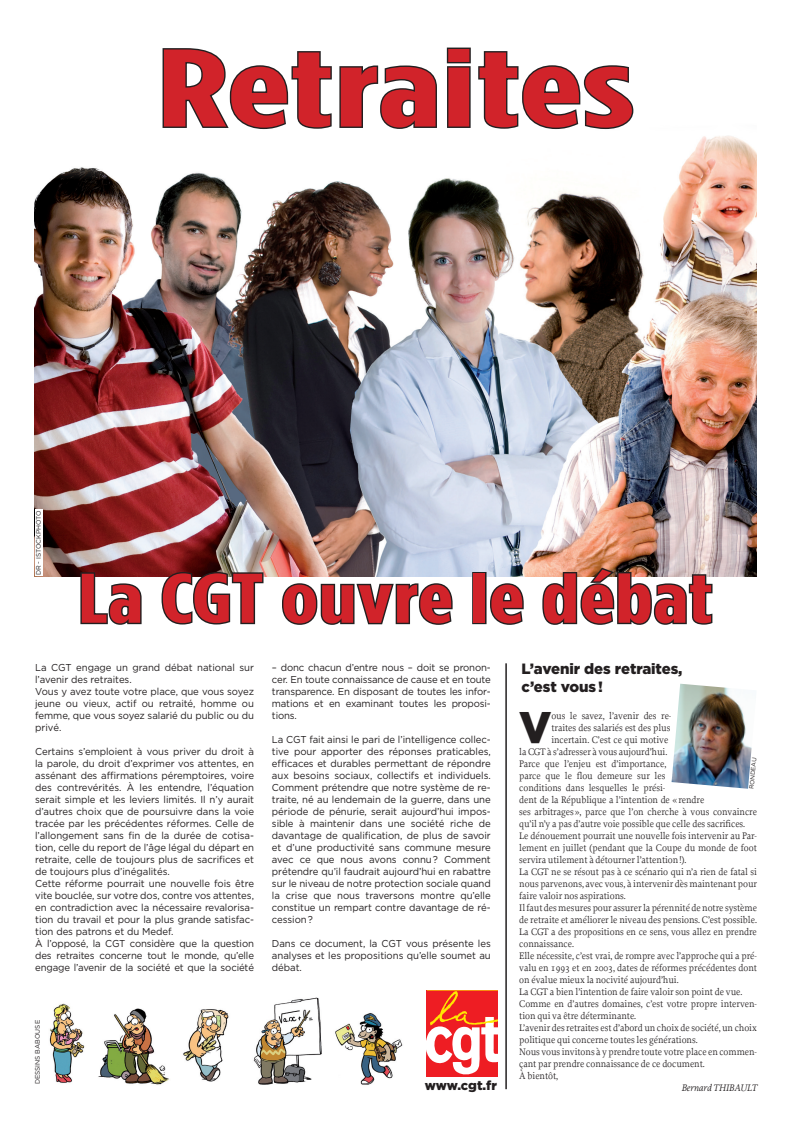
<style>
.page{position:relative;width:791px;height:1131px;background:#fff}
.page>*{position:absolute;margin:0;border:0;box-sizing:border-box;transform-origin:0 0}
.t1{font:700 110px "Gotham Condensed";letter-spacing:.005em;color:#d1232a;scale:1.6 1}
.t2{font:700 70px "Gotham Condensed";letter-spacing:.01em;color:#d1232a;scale:1.4 1}
.t3{font:900 44.3px "Gotham";color:#231f20;scale:.96 1}
.t4{font:900 14.9px "Gotham";letter-spacing:-.005em;color:#231f20}
.t5{font:900 13px "Gotham";letter-spacing:-.01em;color:#231f20}
.t6{font:10px/12px "Gotham";letter-spacing:-.005em;color:#231f20;text-align:justify;scale:.96 1}
.t7{font:10px/12px "Proforma";letter-spacing:-.005em;color:#231f20;text-align:justify;scale:.96 1}
.t8{font:italic 10px "Proforma";letter-spacing:-.005em;color:#231f20;scale:.96 1}
.t9{font:6.5px "Gotham";color:#231f20}
.t10{font:6px "Gotham";color:#231f20}
</style>
<div class="page">
<hr style="left:505px;top:663px;width:1px;height:426px;background:#231f20">
<img style="left:671px;top:683px;width:81px;height:105px">
<img style="left:34px;top:135px;width:722px;height:441px">
<svg style="left:426px;top:990px;width:71px;height:86px"></svg>
<svg style="left:79px;top:571px;width:64px;height:54px"></svg>
<svg style="left:160px;top:570px;width:105px;height:55px"></svg>
<svg style="left:282px;top:583px;width:171px;height:42px"></svg>
<div style="left:472px;top:572px;width:14px;height:52px;border:3px solid #231f20"></div>
<svg style="left:490px;top:583px;width:34px;height:42px"></svg>
<svg style="left:541px;top:566px;width:172px;height:59px"></svg>
<img style="left:183px;top:1009px;width:46px;height:73px">
<img style="left:98px;top:1008px;width:71px;height:77px">
<img style="left:253px;top:997px;width:69px;height:88px">
<img style="left:335px;top:1013px;width:68px;height:72px">
<img style="left:49px;top:1003px;width:36px;height:80px">
<svg style="left:162px;top:48px;width:275px;height:82px"></svg>
<svg style="left:446px;top:47px;width:188px;height:82px"></svg>
<div style="left:35px;top:509px;width:8px;height:66px;background:#fff"></div>
<p class="t1" style="left:157px;top:26px;width:299px">Retraites</p>
<p class="t9" style="left:35px;top:575px;width:67px;rotate:-90deg">DR - ISTOCKPHOTO</p>
<p class="t2" style="left:78px;top:559px;width:454px">La CGT ouvre le débat</p>
<p class="t6" style="left:35px;top:661px;width:229px">La CGT engage un grand débat national sur l’avenir des retraites.</p>
<p class="t6" style="left:35px;top:685px;width:229px">Vous y avez toute votre place, que vous soyez jeune ou vieux, actif ou retraité, homme ou femme, que vous soyez salarié du public ou du privé.</p>
<p class="t6" style="left:35px;top:745px;width:229px">Certains s’emploient à vous priver du droit à la parole, du droit d’exprimer vos attentes, en assénant des affirmations péremptoires, voire des contrevérités. À les entendre, l’équation serait simple et les leviers limités. Il n’y aurait d’autres choix que de poursuivre dans la voie tracée par les précédentes réformes. Celle de l’allongement sans fin de la durée de cotisa&shy;tion, celle du report de l’âge légal du départ en retraite, celle de toujours plus de sacrifices et de toujours plus d’inégalités.</p>
<p class="t6" style="left:35px;top:877px;width:229px">Cette réforme pourrait une nouvelle fois être vite bouclée, sur votre dos, contre vos attentes, en contradiction avec la nécessaire revalorisa&shy;tion du travail et pour la plus grande satisfac&shy;tion des patrons et du Medef.</p>
<p class="t6" style="left:35px;top:937px;width:229px">À l’opposé, la CGT considère que la question des retraites concerne tout le monde, qu’elle engage l’avenir de la société et que la société</p>
<p class="t6" style="left:272px;top:661px;width:229px">– donc chacun d’entre nous – doit se pronon&shy;cer. En toute connaissance de cause et en toute transparence. En disposant de toutes les infor&shy;mations et en examinant toutes les proposi&shy;tions.</p>
<p class="t6" style="left:272px;top:733px;width:229px">La CGT fait ainsi le pari de l’intelligence collec&shy;tive pour apporter des réponses praticables, efficaces et durables permettant de répondre aux besoins sociaux, collectifs et individuels.<br>Comment prétendre que notre système de re&shy;traite, né au lendemain de la guerre, dans une période de pénurie, serait aujourd’hui impos&shy;sible à maintenir dans une société riche de davantage de qualification, de plus de savoir et d’une productivité sans commune mesure avec ce que nous avons connu? Comment prétendre qu’il faudrait aujourd’hui en rabattre sur le niveau de notre protection sociale quand la crise que nous traversons montre qu’elle constitue un rempart contre davantage de ré&shy;cession?</p>
<p class="t6" style="left:272px;top:937px;width:229px">Dans ce document, la CGT vous présente les analyses et les propositions qu’elle soumet au débat.</p>
<p class="t9" style="left:34px;top:1084px;width:66px;rotate:-90deg">DESSINS BABOUSE</p>
<p class="t5" style="left:424px;top:1078px;width:74px">www.cgt.fr</p>
<p class="t4" style="left:521px;top:660px;width:163px">L’avenir des retraites,</p>
<p class="t4" style="left:521px;top:678px;width:83px">c’est vous!</p>
<p class="t3" style="left:519px;top:701px;width:35px">V</p>
<p class="t7" style="left:551px;top:709px;width:126px">ous le savez, l’avenir des re-</p>
<p class="t7" style="left:551px;top:721px;width:125px">traites des salariés est des plus</p>
<p class="t7" style="left:551px;top:733px;width:123px">incertain. C’est ce qui motive</p>
<p class="t7" style="left:519px;top:745px;width:156px">la CGT à s’adresser à vous aujourd’hui.</p>
<p class="t7" style="left:519px;top:757px;width:155px">Parce que l’enjeu est d’importance,</p>
<p class="t7" style="left:519px;top:769px;width:154px">parce que le flou demeure sur les</p>
<p class="t7" style="left:519px;top:781px;width:154px">conditions dans lesquelles le prési-</p>
<p class="t7" style="left:519px;top:793px;width:194px">dent de la République a l’intention de «rendre</p>
<p class="t7" style="left:519px;top:805px;width:249px">ses arbitrages», parce que l’on cherche à vous convaincre</p>
<p class="t7" style="left:519px;top:817px;width:237px">qu’il n’y a pas d’autre voie possible que celle des sacrifices.</p>
<p class="t7" style="left:519px;top:829px;width:249px">Le dénouement pourrait une nouvelle fois intervenir au Par&shy;lement en juillet (pendant que la Coupe du monde de foot servira utilement à détourner l’attention!).</p>
<p class="t7" style="left:519px;top:865px;width:249px">La CGT ne se résout pas à ce scénario qui n’a rien de fatal si nous parvenons, avec vous, à intervenir dès maintenant pour faire valoir nos aspirations.</p>
<p class="t7" style="left:519px;top:901px;width:249px">Il faut des mesures pour assurer la pérennité de notre système de retraite et améliorer le niveau des pensions. C’est possible.<br>La CGT a des propositions en ce sens, vous allez en prendre connaissance.</p>
<p class="t7" style="left:519px;top:949px;width:249px">Elle nécessite, c’est vrai, de rompre avec l’approche qui a pré&shy;valu en 1993 et en 2003, dates de réformes précédentes dont on évalue mieux la nocivité aujourd’hui.</p>
<p class="t7" style="left:519px;top:985px;width:234px">La CGT a bien l’intention de faire valoir son point de vue.</p>
<p class="t7" style="left:519px;top:997px;width:249px">Comme en d’autres domaines, c’est votre propre interven&shy;tion qui va être déterminante.</p>
<p class="t7" style="left:519px;top:1021px;width:249px">L’avenir des retraites est d’abord un choix de société, un choix politique qui concerne toutes les générations.</p>
<p class="t7" style="left:519px;top:1045px;width:249px">Nous vous invitons à y prendre toute votre place en commen&shy;çant par prendre connaissance de ce document.</p>
<p class="t7" style="left:519px;top:1069px;width:42px">À bientôt,</p>
<p class="t8" style="left:681px;top:1081px;width:80px">Bernard THIBAULT</p>
<p class="t10" style="left:748px;top:789px;width:34px;rotate:-85deg">RONDEAU</p>
</div>
